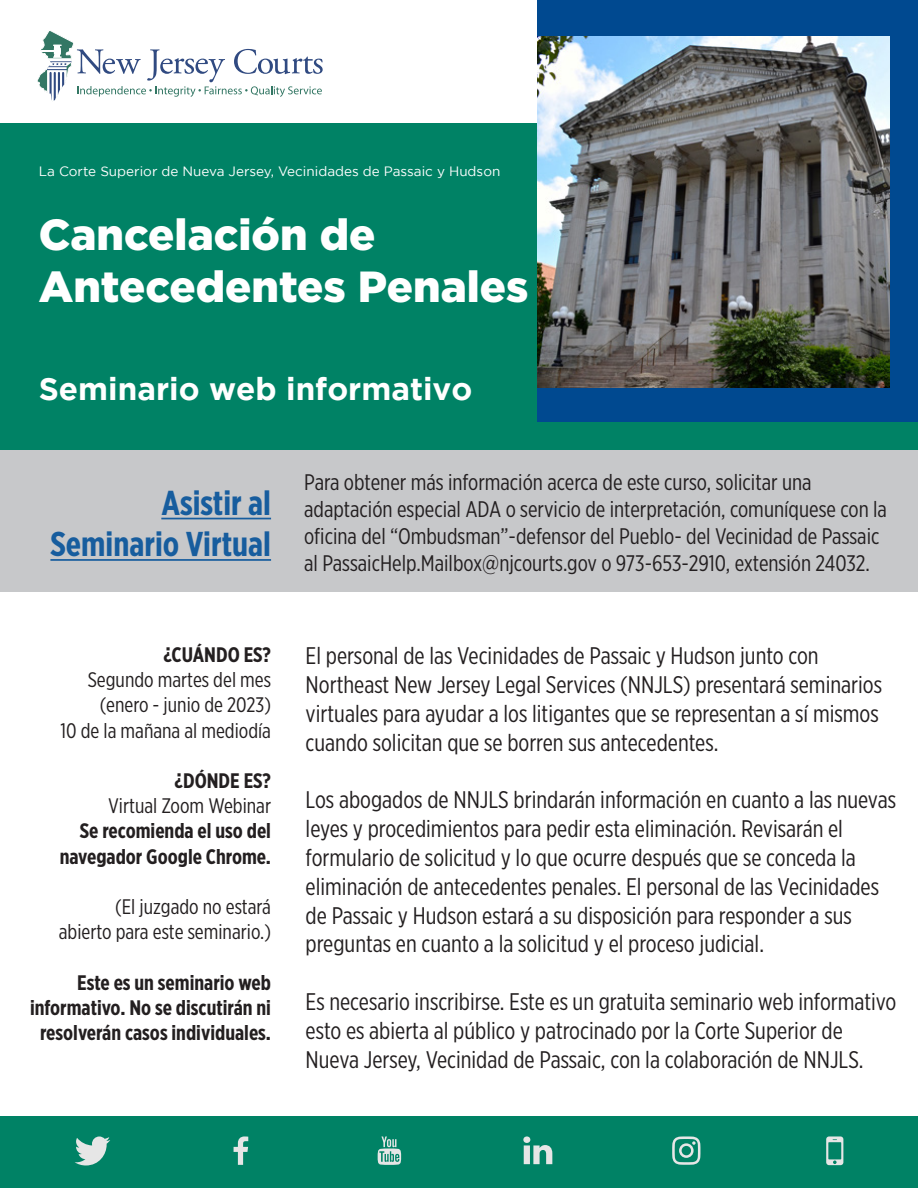
<style>
.page{position:relative;width:918px;height:1188px;background:#fff}
.page>*{position:absolute;margin:0;border:0;box-sizing:border-box;transform-origin:0 0}
.t1{font:900 43.5px "Gotham";color:#fff}
.t2{font:700 34.5px "Gotham X Narrow";color:#175d9e}
.t3{font:700 31.5px "Gotham";color:#fff}
.t4{font:24px/28.8px "Gotham X Narrow";color:#231f20}
.t5{font:22.5px/27px "Gotham X Narrow";color:#231f20}
.t6{font:21px/25.2px "Gotham X Narrow";color:#231f20;text-align:right}
.t7{font:700 21px/25.2px "Gotham X Narrow";color:#231f20;text-align:right}
.t8{font:13.5px "Gotham";color:#fff}
.s1{font-weight:700}
</style>
<div class="page">
<div style="left:0;top:1116px;width:918px;height:72px;background:#008265"></div>
<div style="left:0;top:124px;width:918px;height:330px;background:#008265"></div>
<svg style="left:37px;top:31px;width:286px;height:70px"></svg>
<div style="left:537px;top:0;width:381px;height:421px;background:#004990"></div>
<svg style="left:234px;top:1136px;width:14px;height:29px"></svg>
<svg style="left:672px;top:1136px;width:28px;height:29px"></svg>
<svg style="left:523px;top:1136px;width:29px;height:28px"></svg>
<svg style="left:826px;top:1136px;width:17px;height:29px"></svg>
<svg style="left:75px;top:1137px;width:35px;height:29px"></svg>
<svg style="left:378px;top:1137px;width:23px;height:28px"></svg>
<img style="left:538px;top:36px;width:352px;height:352px">
<div style="left:0;top:450px;width:918px;height:142px;background:#c7c8ca"></div>
<hr style="left:161px;top:518px;width:110px;height:1px;background:#175d9e">
<hr style="left:50px;top:559px;width:221px;height:2px;background:#175d9e">
<p class="t8" style="left:39px;top:164px;width:463px">La Corte Superior de Nueva Jersey, Vecinidades de Passaic y Hudson</p>
<p class="t1" style="left:39px;top:210px;width:338px">Cancelación de</p>
<p class="t1" style="left:39px;top:262px;width:491px">Antecedentes Penales</p>
<p class="t3" style="left:39px;top:371px;width:435px">Seminario web informativo</p>
<p class="t2" style="left:161px;top:482px;width:111px">Asistir al</p>
<p class="t2" style="left:50px;top:523px;width:222px">Seminario Virtual</p>
<p class="t6" style="left:88px;top:642px;width:185px"><span class="s1">¿CUÁNDO ES?<br></span>Segundo martes del mes (enero - junio de 2023)</p>
<p class="t6" style="left:61px;top:717px;width:212px">10 de la mañana al mediodía</p>
<p class="t7" style="left:175px;top:768px;width:98px">¿DÓNDE ES?</p>
<p class="t6" style="left:108px;top:793px;width:164px">Virtual Zoom Webinar</p>
<p class="t7" style="left:80px;top:818px;width:193px">Se recomienda el uso del</p>
<p class="t7" style="left:60px;top:843px;width:213px">navegador Google Chrome.</p>
<p class="t6" style="left:115px;top:894px;width:157px">(El juzgado no estará</p>
<p class="t6" style="left:59px;top:919px;width:214px">abierto para este seminario.)</p>
<p class="t7" style="left:30px;top:969px;width:242px">Este es un seminario web informativo. No se discutirán ni resolverán casos individuales.</p>
<p class="t5" style="left:304px;top:469px;width:584px">Para obtener más información acerca de este curso, solicitar una adaptación especial ADA o servicio de interpretación, comuníquese con la oficina del “Ombudsman”-defensor del Pueblo- del Vecinidad de Passaic al PassaicHelp.Mailbox@njcourts.gov o 973-653-2910, extensión 24032.</p>
<p class="t4" style="left:306px;top:641px;width:578px">El personal de las Vecinidades de Passaic y Hudson junto con Northeast New Jersey Legal Services (NNJLS) presentará seminarios virtuales para ayudar a los litigantes que se representan a sí mismos cuando solicitan que se borren sus antecedentes.</p>
<p class="t4" style="left:306px;top:785px;width:592px">Los abogados de NNJLS brindarán información en cuanto a las nuevas leyes y procedimientos para pedir esta eliminación. Revisarán el formulario de solicitud y lo que ocurre después que se conceda la eliminación de antecedentes penales. El personal de las Vecinidades de Passaic y Hudson estará a su disposición para responder a sus preguntas en cuanto a la solicitud y el proceso judicial.</p>
<p class="t4" style="left:306px;top:987px;width:592px">Es necesario inscribirse. Este es un gratuita seminario web informativo esto es abierta al público y patrocinado por la Corte Superior de<br>Nueva Jersey, Vecinidad de Passaic, con la colaboración de NNJLS.</p>
</div>
